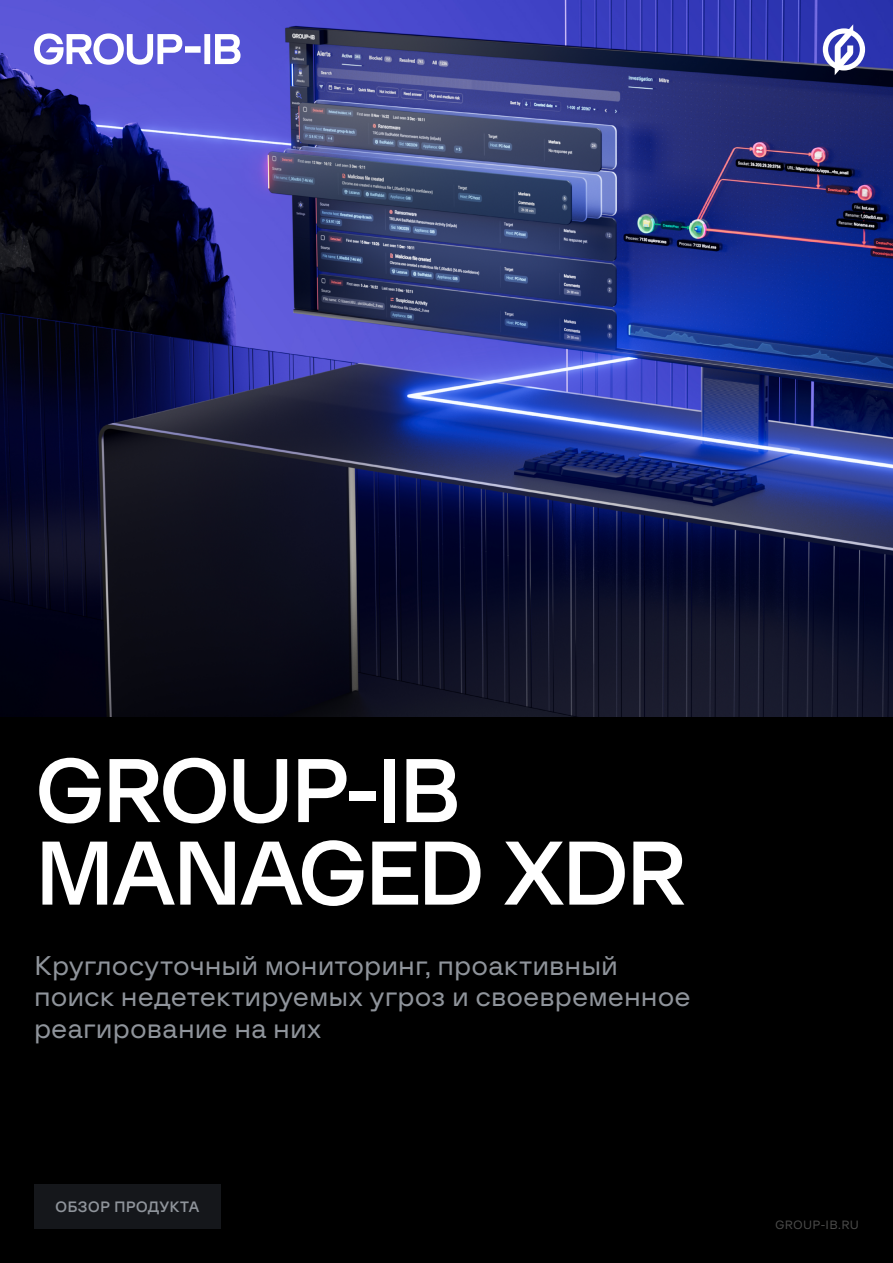
<style>
.page{position:relative;width:893px;height:1263px;background:#000}
.page>*{position:absolute;margin:0;border:0;box-sizing:border-box;transform-origin:0 0}
.t1{font:90px/82.5px "G font Medium";letter-spacing:-.06em;color:#fff}
.t2{font:27px/31.5px "G font Regular";color:#8f949b}
.t3{font:15px "G font Medium";color:#8f949b}
.t4{font:12px "G font Regular";letter-spacing:.015em;color:#4a4a49}
</style>
<div class="page">
<div style="left:34px;top:1184px;width:187px;height:45px;background:#15171b"></div>
<img style="left:0;top:0;width:893px;height:716px">
<svg style="left:34px;top:33px;width:207px;height:32px;background:#a4a2e9"></svg>
<svg style="left:823px;top:24px;width:42px;height:51px;background:#8589c0"></svg>
<h1 class="t1" style="left:34px;top:750px;width:655px">GROUP-IB<br>MANAGED XDR</h1>
<p class="t2" style="left:34px;top:950px;width:658px">Круглосуточный мониторинг, проактивный поиск недетектируемых угроз и своевременное реагирование на них</p>
<p class="t3" style="left:55px;top:1198px;width:146px">ОБЗОР ПРОДУКТА</p>
<p class="t4" style="left:775px;top:1218px;width:85px">GROUP-IB.RU</p>
</div>
